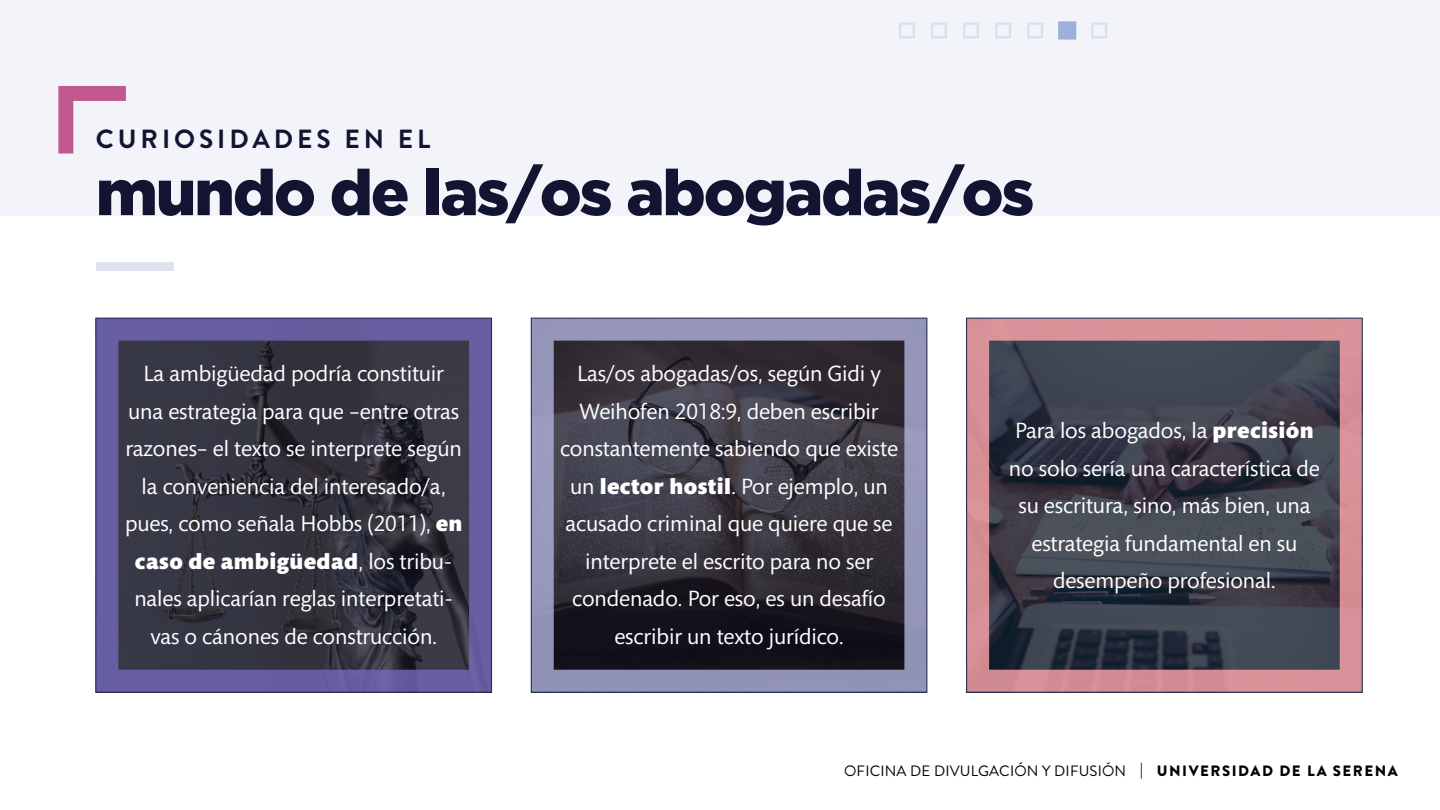
<style>
.page{position:relative;width:1440px;height:810px;background:#fff}
.page>*{position:absolute;margin:0;border:0;box-sizing:border-box;transform-origin:0 0}
.t1{font:900 63.75px "Gotham";letter-spacing:-.03em;color:#131332}
.t2{font:700 26.25px "Brandon Grotesque";letter-spacing:.15em;color:#131332}
.t3{font:22.5px/37.5px "Mundo Sans Std";letter-spacing:-.005em;color:#fff;text-align:center}
.t4{font:15px "Brandon Grotesque";letter-spacing:.01em;color:#000}
.s1{font-weight:900}
.s2{font-weight:700}
</style>
<div class="page">
<div style="left:0;top:0;width:1440px;height:215px;background:#f3f4fa"></div>
<svg style="left:98px;top:320px;width:392px;height:371px;background:#3e3c53"></svg>
<svg style="left:533px;top:320px;width:392px;height:371px;background:#454352"></svg>
<svg style="left:968px;top:320px;width:393px;height:371px;background:#5b4f5a"></svg>
<div style="left:96px;top:318px;width:396px;height:375px;border:1px solid #222954"></div>
<div style="left:531px;top:318px;width:396px;height:375px;border:1px solid #222954"></div>
<div style="left:966px;top:318px;width:397px;height:375px;border:1px solid #222954"></div>
<svg style="left:899px;top:23px;width:16px;height:15px"></svg>
<div style="left:1058px;top:21px;width:18px;height:19px;background:#9cb0d8;border:2px solid #9cb0d8"></div>
<svg style="left:931px;top:23px;width:16px;height:15px"></svg>
<svg style="left:995px;top:23px;width:16px;height:15px"></svg>
<svg style="left:963px;top:23px;width:16px;height:15px"></svg>
<svg style="left:1027px;top:23px;width:16px;height:15px"></svg>
<svg style="left:1091px;top:23px;width:16px;height:15px"></svg>
<svg style="left:58px;top:86px;width:68px;height:68px"></svg>
<div style="left:96px;top:263px;width:78px;height:8px;background:#dee2ed"></div>
<p class="t2" style="left:96px;top:120px;width:336px">CURIOSIDADES EN EL</p>
<h1 class="t1" style="left:96px;top:156px;width:940px">mundo de las/os abogadas/os</h1>
<p class="t3" style="left:125px;top:356px;width:339px">La ambigüedad podría constituir una estrategia para que –entre otras razones– el texto se interprete según la conveniencia del interesado/a, pues, como señala Hobbs (2011), <span class="s1">en caso de ambigüedad</span>, los tribu&shy;nales aplicarían reglas interpretati&shy;vas o cánones de construcción.</p>
<p class="t3" style="left:560px;top:356px;width:339px">Las/os abogadas/os, según Gidi y Weihofen 2018:9, deben escribir constantemente sabiendo que existe un <span class="s1">lector hostil</span>. Por ejemplo, un acusado criminal que quiere que se interprete el escrito para no ser condenado. Por eso, es un desafío escribir un texto jurídico.</p>
<p class="t3" style="left:1009px;top:413px;width:313px">Para los abogados, la <span class="s1">precisión </span>no solo sería una característica de su escritura, sino, más bien, una estrategia fundamental en su desempeño profesional.</p>
<p class="t4" style="left:844px;top:761px;width:555px">OFICINA DE DIVULGACIÓN Y DIFUSIÓN <span class="s2">|</span> <span class="s1">UNIVERSIDAD DE LA SERENA</span></p>
</div>
